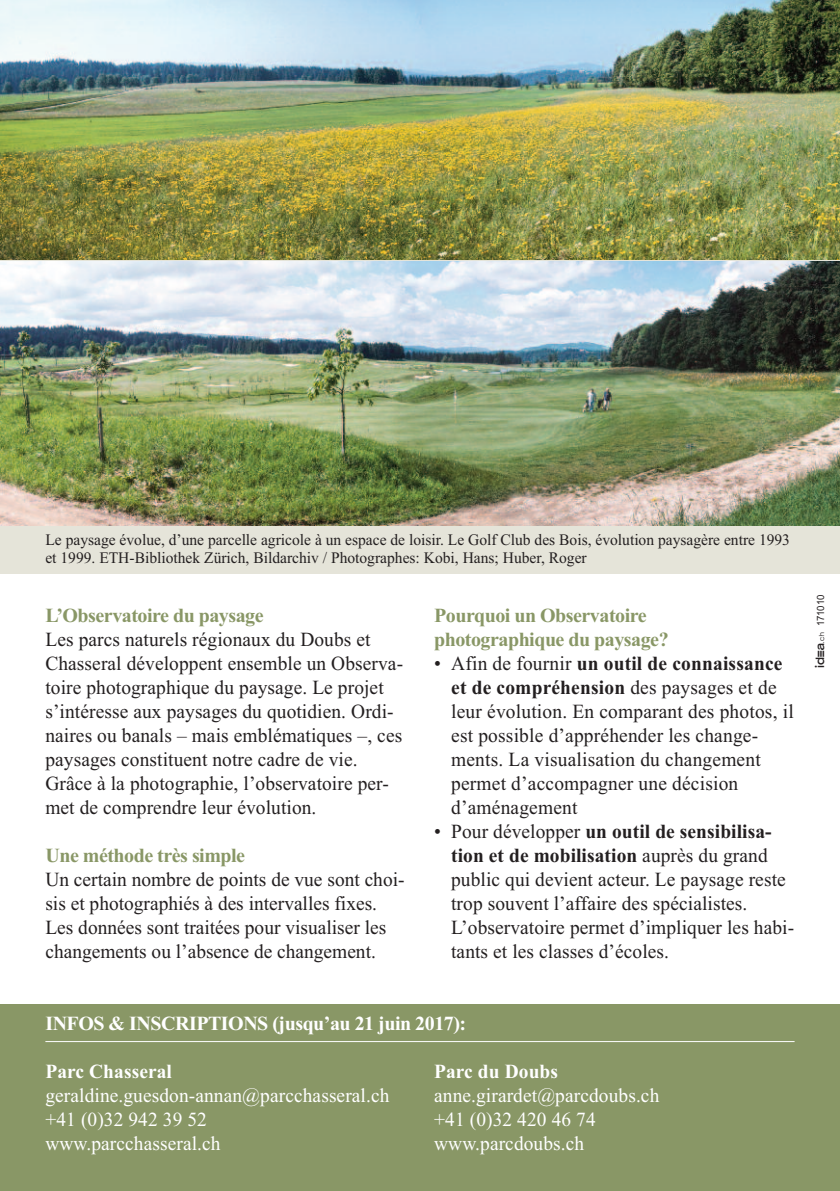
<style>
.page{position:relative;width:840px;height:1191px;background:#fff}
.page>*{position:absolute;margin:0;border:0;box-sizing:border-box;transform-origin:0 0}
.t1{font:20px/24px "Times New Roman";letter-spacing:.005em;color:#231f20}
.t2{font:20px/24px "Times New Roman";letter-spacing:.005em;color:#fff}
.t3{font:700 20px/24px "Times New Roman";letter-spacing:-.025em;color:#899766}
.t4{font:700 20px "Times New Roman";letter-spacing:-.025em;color:#fff}
.t5{font:700 20px "Times New Roman";letter-spacing:.005em;color:#fff}
.t6{font:16px/18px "Times New Roman";color:#231f20}
.t7{font:10px "Arial";letter-spacing:-.015em;color:#231f20}
.s1{font-weight:700}
.s2{font-family:"ID3 A"}
</style>
<div class="page">
<div style="left:0;top:1004px;width:839px;height:187px;background:#899766"></div>
<div style="left:0;top:210px;width:839px;height:363px;background:#e5e4d9"></div>
<img style="left:0;top:0;width:839px;height:259px">
<img style="left:0;top:261px;width:839px;height:264px">
<hr style="left:45px;top:1041px;width:749px;height:1px;background:#fff">
<p class="t6" style="left:45px;top:530px;width:745px">Le paysage évolue, d’une parcelle agricole à un espace de loisir. Le Golf Club des Bois, évolution paysagère entre 1993 et 1999. ETH-Bibliothek Zürich, Bildarchiv / Photographes: Kobi, Hans; Huber, Roger</p>
<p class="t3" style="left:45px;top:602px;width:220px">L’Observatoire du paysage</p>
<p class="t1" style="left:45px;top:626px;width:359px">Les parcs naturels régionaux du Doubs et Chasseral développent ensemble un Observa&shy;toire photographique du paysage. Le projet s’intéresse aux paysages du quotidien. Ordi&shy;naires ou banals – mais emblématiques –, ces paysages constituent notre cadre de vie.<br>Grâce à la photographie, l’observatoire per&shy;met de comprendre leur évolution.</p>
<p class="t3" style="left:45px;top:842px;width:201px">Une méthode très simple</p>
<p class="t1" style="left:45px;top:866px;width:360px">Un certain nombre de points de vue sont choi&shy;sis et photographiés à des intervalles fixes.<br>Les données sont traitées pour visualiser les changements ou l’absence de changement.</p>
<p class="t3" style="left:434px;top:602px;width:236px">Pourquoi un Observatoire photographique du paysage?</p>
<p class="t1" style="left:451px;top:650px;width:344px;text-indent:-17px">• Afin de fournir <span class="s1">un outil de connaissance et de compréhension</span> des paysages et de leur évolution. En comparant des photos, il est possible d’appréhender les change&shy;ments. La visualisation du changement permet d’accompagner une décision d’aménagement</p>
<p class="t1" style="left:451px;top:818px;width:344px;text-indent:-17px">• Pour développer <span class="s1">un outil de sensibilisa&shy;tion et de mobilisation</span> auprès du grand public qui devient acteur. Le paysage reste trop souvent l’affaire des spécialistes.<br>L’observatoire permet d’impliquer les habi&shy;tants et les classes d’écoles.</p>
<p class="t7" style="left:814px;top:668px;width:74px;rotate:-90deg"><span class="s2">2</span> 171010</p>
<p class="t4" style="left:45px;top:1011px;width:422px">INFOS &amp; INSCRIPTIONS (jusqu’au 21 juin 2017):</p>
<p class="t5" style="left:45px;top:1059px;width:128px">Parc Chasseral</p>
<p class="t2" style="left:45px;top:1082px;width:345px">geraldine.guesdon-annan@parcchasseral.ch +41 (0)32 942 39 52<br>www.parcchasseral.ch</p>
<p class="t5" style="left:434px;top:1059px;width:125px">Parc du Doubs</p>
<p class="t2" style="left:434px;top:1082px;width:226px">anne.girardet@parcdoubs.ch +41 (0)32 420 46 74 www.parcdoubs.ch</p>
</div>
